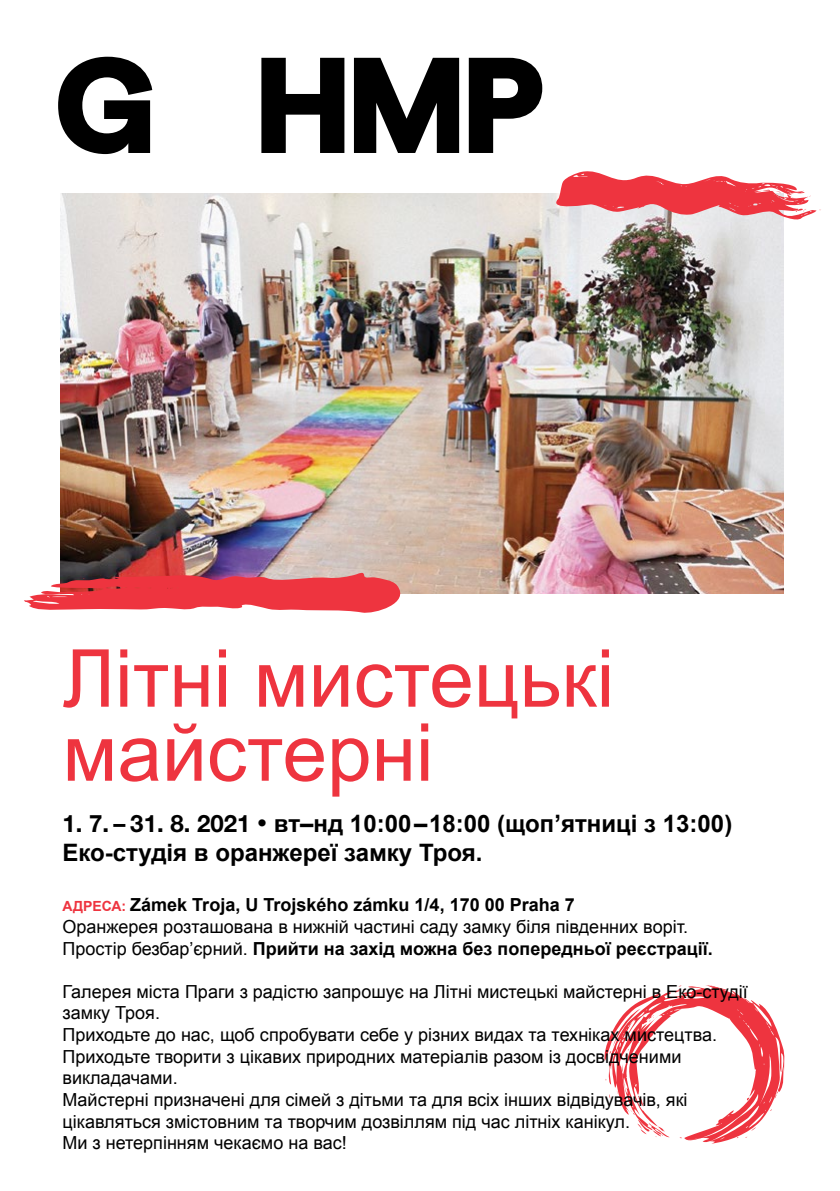
<style>
.page{position:relative;width:840px;height:1191px;background:#fff}
.page>*{position:absolute;margin:0;border:0;box-sizing:border-box;transform-origin:0 0}
.nad{font:80px "Arial";color:#ee343f}
.perex{font:700 24px "Arial";color:#000}
.helv{font:700 24px "Arial";color:#000}
.helv-2{font:18px/21.6px "Arial";color:#000}
.helv-3{font:700 18px "Arial";color:#000}
.s1{font-family:"Helvetica Neue LT Pro"}
.s2{font-family:"Helvetica Neue LT Pro";font-size:20px}
.s3{font-size:14px;color:#ee343f}
.s4{font-weight:400}
</style>
<div class="page">
<svg style="left:604px;top:985px;width:181px;height:159px"></svg>
<svg style="left:58px;top:57px;width:484px;height:97px"></svg>
<img style="left:60px;top:193px;width:722px;height:400px">
<svg style="left:24px;top:571px;width:387px;height:42px;background:#e46169"></svg>
<svg style="left:546px;top:171px;width:274px;height:51px"></svg>
<p class="nad" style="left:62px;top:626px;width:553px">Літні мистецькі</p>
<p class="nad" style="left:62px;top:700px;width:372px">майстерні</p>
<p class="perex" style="left:62px;top:807px;width:671px"><span class="s1">1. 7. – 31. 8. 2021</span> <span class="s2">•</span> вт–нд 10:00–18:00 (щоп’ятниці з 13:00)</p>
<p class="helv" style="left:62px;top:836px;width:421px">Еко-студія в оранжереї замку Троя.</p>
<p class="helv-3" style="left:62px;top:893px;width:513px"><span class="s3">АДРЕСА:</span> Zámek Troja, U Trojského zámku 1/4, 170 00 Praha 7</p>
<p class="helv-2" style="left:62px;top:916px;width:626px">Оранжерея розташована в нижній частині саду замку біля південних воріт.</p>
<p class="helv-3" style="left:62px;top:936px;width:651px"><span class="s4">Простір безбар’єрний.</span> Прийти на захід можна без попередньої реєстрації.</p>
<p class="helv-2" style="left:62px;top:981px;width:686px">Галерея міста Праги з радістю запрошує на Літні мистецькі майстерні в Еко-студії замку Троя.</p>
<p class="helv-2" style="left:62px;top:1024px;width:655px">Приходьте до нас, щоб спробувати себе у різних видах та техніках мистецтва.</p>
<p class="helv-2" style="left:62px;top:1045px;width:620px">Приходьте творити з цікавих природних матеріалів разом із досвідченими викладачами.</p>
<p class="helv-2" style="left:62px;top:1089px;width:626px">Майстерні призначені для сімей з дітьми та для всіх інших відвідувачів, які цікавляться змістовним та творчим дозвіллям під час літніх канікул.</p>
<p class="helv-2" style="left:62px;top:1132px;width:286px">Ми з нетерпінням чекаємо на вас!</p>
</div>
